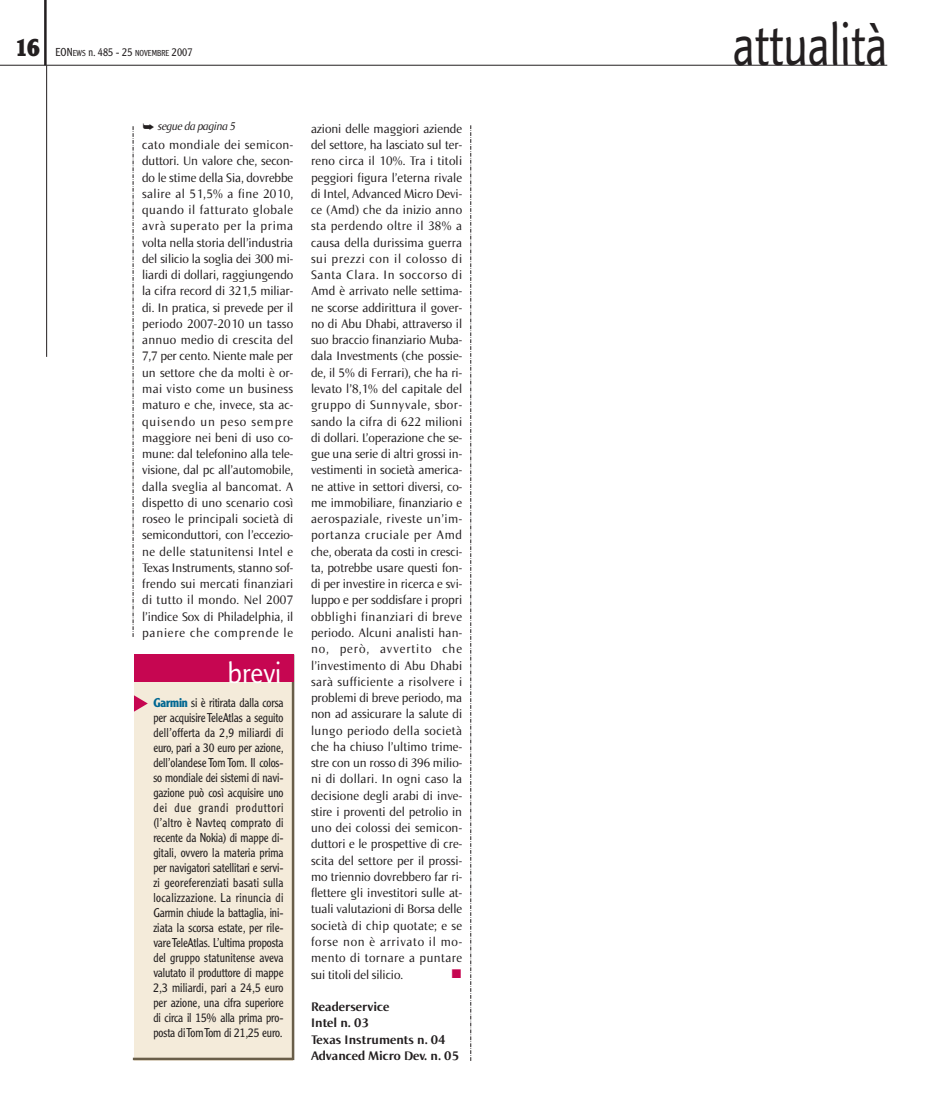
<style>
.page{position:relative;width:940px;height:1100px;background:#fff}
.page>*{position:absolute;margin:0;border:0;box-sizing:border-box;transform-origin:0 0}
.t1{font:60px "Linotype Finnegan";color:#231f20;scale:.8 1}
.t2{font:30px "Linotype Finnegan";color:#fff;scale:.9 1}
.t3{font:900 25px "Clearface Gothic LT";color:#231f20;scale:.9 1}
.t4{font:700 13.12px/16.2px "Norma";letter-spacing:.005em;color:#231f20}
.t5{font:13px/16.2px "Norma";letter-spacing:.03em;color:#231f20;text-align:justify}
.t6{font:300 12.5px/15px "Clearface Gothic LT";letter-spacing:-.01em;color:#231f20;text-align:justify;scale:.95 1}
.t7{font:12.5px "Zapf Dingbats";color:#c60651}
.t8{font:italic 11.88px "Norma";letter-spacing:-.01em;color:#231f20;scale:.95 1}
.t9{font:300 11.25px "Clearface Gothic LT";color:#231f20;scale:.95 1}
.s1{font-size:8.5px}
.s2{font-weight:700;color:#006792}
</style>
<div class="page">
<hr style="left:0;top:65px;width:886px;height:1px;background:#231f20">
<hr style="left:46px;top:65px;width:1px;height:292px;background:#231f20">
<hr style="left:44px;top:0;width:3px;height:65px;background:#231f20">
<svg style="left:133px;top:126px;width:1px;height:510px"></svg>
<svg style="left:470px;top:125px;width:1px;height:935px"></svg>
<div style="left:134px;top:653px;width:158px;height:406px;background:#f4ebda"></div>
<svg style="left:134px;top:695px;width:14px;height:16px"></svg>
<hr style="left:133px;top:1057px;width:159px;height:2px;background:#695e49">
<hr style="left:292px;top:654px;width:2px;height:405px;background:#695e49">
<div style="left:134px;top:653px;width:159px;height:28px;background:#c60651"></div>
<h3 class="t3" style="left:15px;top:32px;width:30px">16</h3>
<p class="t9" style="left:55px;top:48px;width:146px">EON<span class="s1">EWS</span> n. 485 - 25 <span class="s1">NOVEMBRE</span> 2007</p>
<p class="t8" style="left:143px;top:121px;width:99px">➥ segue da pagina 5</p>
<p class="t5" style="left:142px;top:138px;width:153px">cato mondiale dei semicon&shy;duttori. Un valore che, secon&shy;do le stime della Sia, dovrebbe salire al 51,5% a fine 2010, quando il fatturato globale avrà superato per la prima volta nella storia dell’industria del silicio la soglia dei 300 mi&shy;liardi di dollari, raggiungendo la cifra record di 321,5 miliar&shy;di. In pratica, si prevede per il periodo 2007-2010 un tasso annuo medio di crescita del 7,7 per cento. Niente male per un settore che da molti è or&shy;mai visto come un business maturo e che, invece, sta ac&shy;quisendo un peso sempre maggiore nei beni di uso co&shy;mune: dal telefonino alla tele&shy;visione, dal pc all’automobile, dalla sveglia al bancomat. A dispetto di uno scenario così roseo le principali società di semiconduttori, con l’ec cezio&shy;ne delle statunitensi Intel e Texas Instruments, stanno sof&shy;frendo sui mercati finanziari di tutto il mondo. Nel 2007 l’indice Sox di Philadelphia, il paniere che comprende le</p>
<h2 class="t2" style="left:228px;top:660px;width:61px">brevi</h2>
<p class="t6" style="left:153px;top:696px;width:138px"><span class="s2">Garmin</span> si è ritirata dalla corsa per acquisire TeleAtlas a seguito dell’offerta da 2,9 miliardi di euro, pari a 30 euro per azione, dell’olandese Tom Tom. Il colos&shy;so mondiale dei sistemi di navi&shy;gazione può così acquisire uno dei due grandi produttori (l’altro è Navteq comprato di recente da Nokia) di mappe di&shy;gitali, ovvero la materia prima per navigatori satellitari e servi&shy;zi georeferenziati basati sulla localizzazione. La rinuncia di Garmin chiude la battaglia, ini&shy;ziata la scorsa estate, per rile&shy;vare TeleAtlas. L’ultima proposta del gruppo statunitense aveva valutato il produttore di mappe 2,3 miliardi, pari a 24,5 euro per azione, una cifra superiore di circa il 15% alla prima pro&shy;posta di Tom Tom di 21,25 euro.</p>
<p class="t5" style="left:311px;top:121px;width:153px">azioni delle maggiori aziende del settore, ha lasciato sul ter&shy;reno circa il 10%. Tra i titoli peggiori figura l’eterna rivale di Intel, Advanced Micro Devi&shy;ce (Amd) che da inizio anno sta perdendo oltre il 38% a causa della durissima guerra sui prezzi con il colosso di Santa Clara. In soccorso di Amd è arrivato nelle settima&shy;ne scorse addirittura il gover&shy;no di Abu Dhabi, attraverso il suo braccio finanziario Muba&shy;dala Investments (che possie&shy;de, il 5% di Ferrari), che ha ri&shy;levato l’8,1% del capitale del gruppo di Sunnyvale, sbor&shy;sando la cifra di 622 milioni di dollari. L’operazione che se&shy;gue una serie di altri grossi in&shy;vestimenti in società america&shy;ne attive in settori diversi, co&shy;me immobiliare, finanziario e aerospaziale, riveste un’im&shy;portanza cruciale per Amd che, oberata da costi in cresci&shy;ta, potrebbe usare questi fon&shy;di per investire in ricerca e svi&shy;luppo e per soddisfare i propri obblighi finanziari di breve periodo. Alcuni analisti han&shy;no, però, avvertito che l’investimento di Abu Dhabi sarà sufficiente a risolvere i problemi di breve periodo, ma non ad assicurare la salute di lungo periodo della società che ha chiuso l’ultimo trime&shy;stre con un rosso di 396 milio&shy;ni di dollari. In ogni caso la decisione degli arabi di inve&shy;stire i proventi del petrolio in uno dei colossi dei semicon&shy;duttori e le prospettive di cre&shy;scita del settore per il prossi&shy;mo triennio dovrebbero far ri&shy;flettere gli investitori sulle at&shy;tuali valutazioni di Borsa delle società di chip quotate; e se forse non è arrivato il mo&shy;mento di tornare a puntare sui titoli del silicio.</p>
<p class="t7" style="left:451px;top:967px;width:11px">■</p>
<p class="t4" style="left:311px;top:998px;width:149px">Readerservice<br>Intel n. 03<br>Texas Instruments n. 04<br>Advanced Micro Dev. n. 05</p>
<h1 class="t1" style="left:732px;top:21px;width:194px">attualità</h1>
</div>
